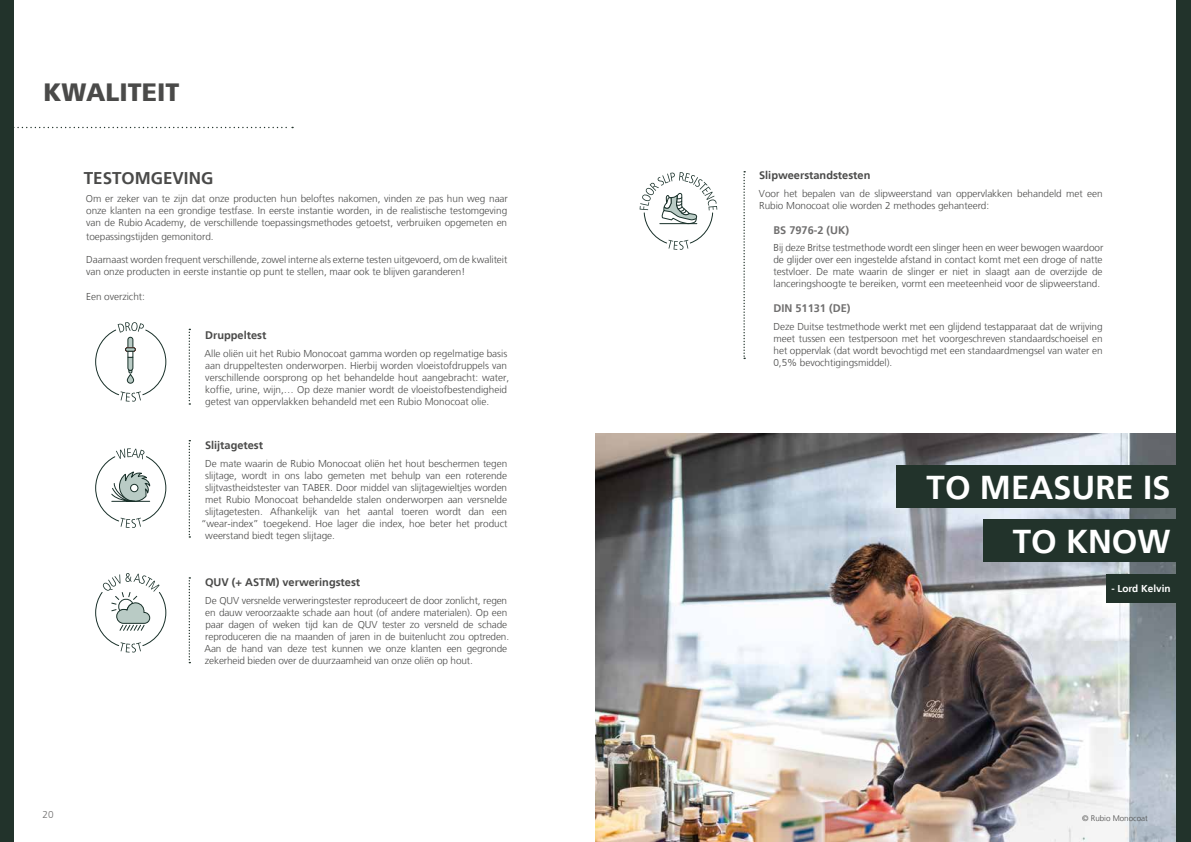
<style>
.page{position:relative;width:1191px;height:842px;background:#fff}
.page>*{position:absolute;margin:0;border:0;box-sizing:border-box;transform-origin:0 0}
.t1{font:700 33px/54.2px "Frutiger LT";color:#fff;text-align:right}
.t2{font:900 25px "Frutiger 75";color:#4a4a49}
.t3{font:700 17px "Frutiger LT";color:#4a4a49}
.t4{font:700 11px "Frutiger LT";color:#4a4a49}
.t5{font:700 11px "Frutiger LT";color:#706f6f}
.t6{font:300 10px/12px "Frutiger LT";letter-spacing:-.005em;color:#4a4a49}
.t7{font:700 10px "Frutiger LT";color:#fff}
.t8{font:300 10px "Frutiger LT";color:#706f6f}
.t9{font:300 8px "Frutiger LT";color:#4a4a49}
</style>
<div class="page">
<div style="left:0;top:0;width:14px;height:842px;background:#22332b"></div>
<img style="left:595px;top:434px;width:581px;height:408px">
<svg style="left:639px;top:172px;width:78px;height:78px"></svg>
<div style="left:1176px;top:0;width:15px;height:842px;background:#22332b"></div>
<svg style="left:14px;top:127px;width:279px;height:1px"></svg>
<svg style="left:189px;top:329px;width:1px;height:76px"></svg>
<svg style="left:189px;top:440px;width:1px;height:98px"></svg>
<svg style="left:189px;top:577px;width:1px;height:86px"></svg>
<svg style="left:743px;top:171px;width:2px;height:188px"></svg>
<div style="left:896px;top:465px;width:294px;height:43px;background:#22332b"></div>
<div style="left:983px;top:520px;width:207px;height:42px;background:#22332b"></div>
<div style="left:1106px;top:574px;width:84px;height:28px;background:#22332b"></div>
<svg style="left:95px;top:322px;width:71px;height:80px"></svg>
<svg style="left:95px;top:573px;width:71px;height:79px"></svg>
<svg style="left:95px;top:448px;width:71px;height:80px"></svg>
<h2 class="t2" style="left:43px;top:77px;width:137px">KWALITEIT</h2>
<h3 class="t3" style="left:84px;top:168px;width:131px">TESTOMGEVING</h3>
<p class="t6" style="left:86px;top:192px;width:423px;text-align:justify">Om er zeker van te zijn dat onze producten hun beloftes nakomen, vinden ze pas hun weg naar onze klanten na een grondige testfase. In eerste instantie worden, in de realistische testomgeving van de Rubio Academy, de verschillende toepassingsmethodes getoetst, verbruiken opgemeten en</p>
<p class="t6" style="left:86px;top:230px;width:129px">toepassingstijden gemonitord.</p>
<p class="t6" style="left:86px;top:254px;width:423px">Daarnaast worden frequent verschillende, zowel interne als externe testen uitgevoerd, om de kwaliteit van onze producten in eerste instantie op punt te stellen, maar ook te blijven garanderen!</p>
<p class="t6" style="left:86px;top:291px;width:60px">Een overzicht:</p>
<p class="t4" style="left:205px;top:329px;width:63px">Druppeltest</p>
<p class="t6" style="left:204px;top:347px;width:306px">Alle oliën uit het Rubio Monocoat gamma worden op regelmatige basis aan druppeltesten onderworpen. Hierbij worden vloeistofdruppels van verschillende oorsprong op het behandelde hout aangebracht: water, koffie, urine, wijn,… Op deze manier wordt de vloeistofbestendigheid getest van oppervlakken behandeld met een Rubio Monocoat olie.</p>
<p class="t4" style="left:205px;top:439px;width:60px">Slijtagetest</p>
<p class="t6" style="left:205px;top:457px;width:303px">De mate waarin de Rubio Monocoat oliën het hout beschermen tegen</p>
<p class="t6" style="left:205px;top:469px;width:303px">slijtage, wordt in ons labo gemeten met behulp van een roterende</p>
<p class="t6" style="left:205px;top:481px;width:303px">slijtvastheidstester van TABER. Door middel van slijtagewieltjes worden</p>
<p class="t6" style="left:205px;top:493px;width:303px">met Rubio Monocoat behandelde stalen onderworpen aan versnelde</p>
<p class="t6" style="left:205px;top:505px;width:303px">slijtagetesten. Afhankelijk van het aantal toeren wordt dan een</p>
<p class="t6" style="left:201px;top:517px;width:308px">“wear-index” toegekend. Hoe lager die index, hoe beter het product</p>
<p class="t6" style="left:205px;top:529px;width:131px">weerstand biedt tegen slijtage.</p>
<p class="t4" style="left:205px;top:576px;width:157px">QUV (+ ASTM) verweringstest</p>
<p class="t6" style="left:204px;top:594px;width:306px">De QUV versnelde verweringstester reproduceert de door zonlicht, regen en dauw veroorzaakte schade aan hout (of andere materialen). Op een paar dagen of weken tijd kan de QUV tester zo versneld de schade reproduceren die na maanden of jaren in de buitenlucht zou optreden.<br>Aan de hand van deze test kunnen we onze klanten een gegronde zekerheid bieden over de duurzaamheid van onze oliën op hout.</p>
<p class="t8" style="left:43px;top:809px;width:13px">20</p>
<p class="t4" style="left:759px;top:169px;width:113px">Slipweerstandstesten</p>
<p class="t6" style="left:759px;top:188px;width:345px">Voor het bepalen van de slipweerstand van oppervlakken behandeld met een<br>Rubio Monocoat olie worden 2 methodes gehanteerd:</p>
<p class="t5" style="left:773px;top:223px;width:77px">BS 7976-2 (UK)</p>
<p class="t6" style="left:773px;top:242px;width:331px;text-align:justify">Bij deze Britse testmethode wordt een slinger heen en weer bewogen waardoor de glijder over een ingestelde afstand in contact komt met een droge of natte testvloer. De mate waarin de slinger er niet in slaagt aan de overzijde de lanceringshoogte te bereiken, vormt een meeteenheid voor de slipweerstand.</p>
<p class="t5" style="left:773px;top:302px;width:79px">DIN 51131 (DE)</p>
<p class="t6" style="left:773px;top:320px;width:331px;text-align:justify">Deze Duitse testmethode werkt met een glijdend testapparaat dat de wrijving meet tussen een testpersoon met het voorgeschreven standaardschoeisel en het oppervlak (dat wordt bevochtigd met een standaardmengsel van water en 0,5% bevochtigingsmiddel).</p>
<h1 class="t1" style="left:926px;top:460px;width:245px">TO MEASURE IS<br>TO KNOW</h1>
<p class="t7" style="left:1111px;top:582px;width:61px">- Lord Kelvin</p>
<p class="t9" style="left:1082px;top:814px;width:67px">© Rubio Monocoat</p>
</div>
